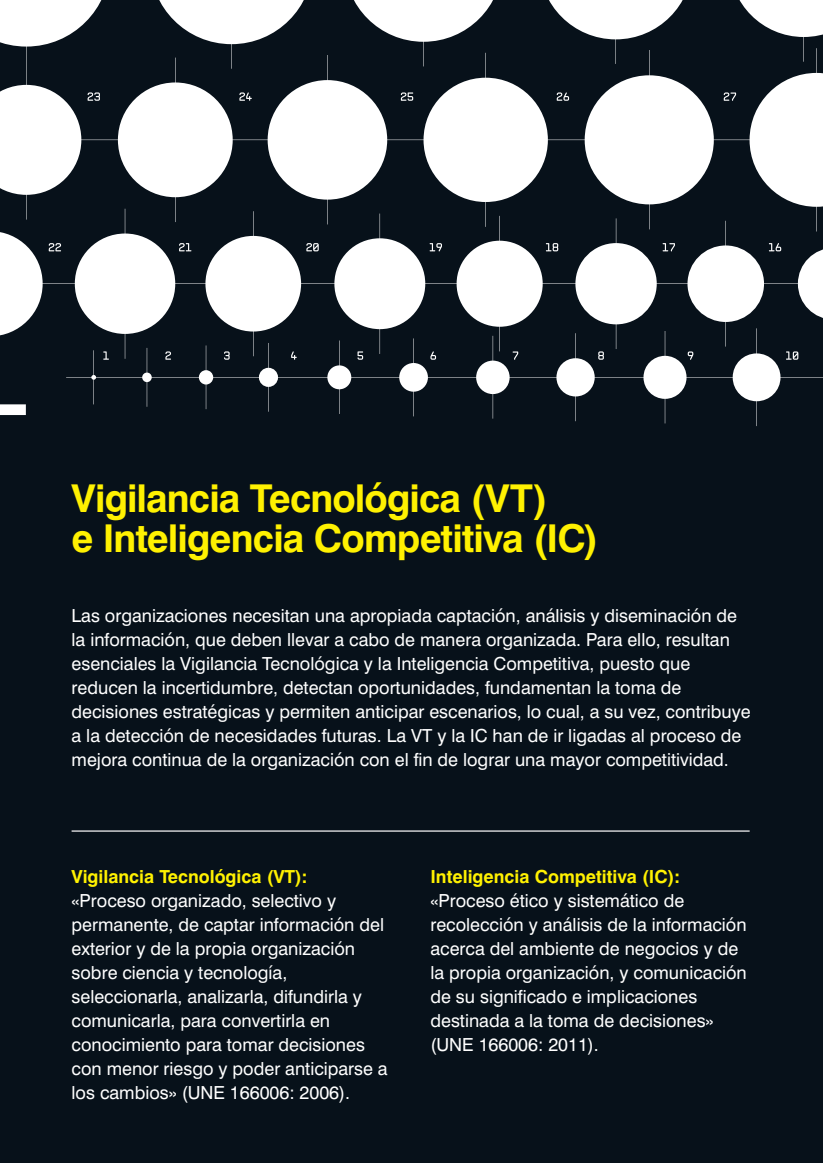
<style>
.page{position:relative;width:823px;height:1163px;background:#fff}
.page>*{position:absolute;margin:0;border:0;box-sizing:border-box;transform-origin:0 0}
.t1{font:700 38.4px/40.2px "Swiss 721 BT";letter-spacing:-.02em;color:#fff101}
.t2{font:18px/24px "Swiss 721 BT";color:#fff}
.t3{font:700 18px "Swiss 721 BT";color:#fff101}
</style>
<div class="page">
<div style="left:0;top:441px;width:822px;height:721px;background:#07111a"></div>
<svg style="left:0;top:0;width:822px;height:441px;fill:#07111a"></svg>
<hr style="left:72px;top:830px;width:677px;height:1px;background:#fff">
<h1 class="t1" style="left:72px;top:478px;width:528px">Vigilancia Tecnológica (VT)<br>e Inteligencia Competitiva (IC)</h1>
<p class="t2" style="left:72px;top:603px;width:680px">Las organizaciones necesitan una apropiada captación, análisis y diseminación de la información, que deben llevar a cabo de manera organizada. Para ello, resultan esenciales la Vigilancia Tecnológica y la Inteligencia Competitiva, puesto que reducen la incertidumbre, detectan oportunidades, fundamentan la toma de decisiones estratégicas y permiten anticipar escenarios, lo cual, a su vez, contribuye a la detección de necesidades futuras. La VT y la IC han de ir ligadas al proceso de mejora continua de la organización con el fin de lograr una mayor competitividad.</p>
<p class="t3" style="left:72px;top:866px;width:237px">Vigilancia Tecnológica (VT):</p>
<p class="t2" style="left:72px;top:888px;width:317px">«Proceso organizado, selectivo y permanente, de captar información del exterior y de la propia organización sobre ciencia y tecnología, seleccionarla, analizarla, difundirla y comunicarla, para convertirla en conocimiento para tomar decisiones con menor riesgo y poder anticiparse a los cambios» (UNE 166006: 2006).</p>
<p class="t3" style="left:430px;top:866px;width:251px">Inteligencia Competitiva (IC):</p>
<p class="t2" style="left:430px;top:888px;width:318px">«Proceso ético y sistemático de recolección y análisis de la información acerca del ambiente de negocios y de la propia organización, y comunicación de su significado e implicaciones destinada a la toma de decisiones» (UNE 166006: 2011).</p>
</div>
